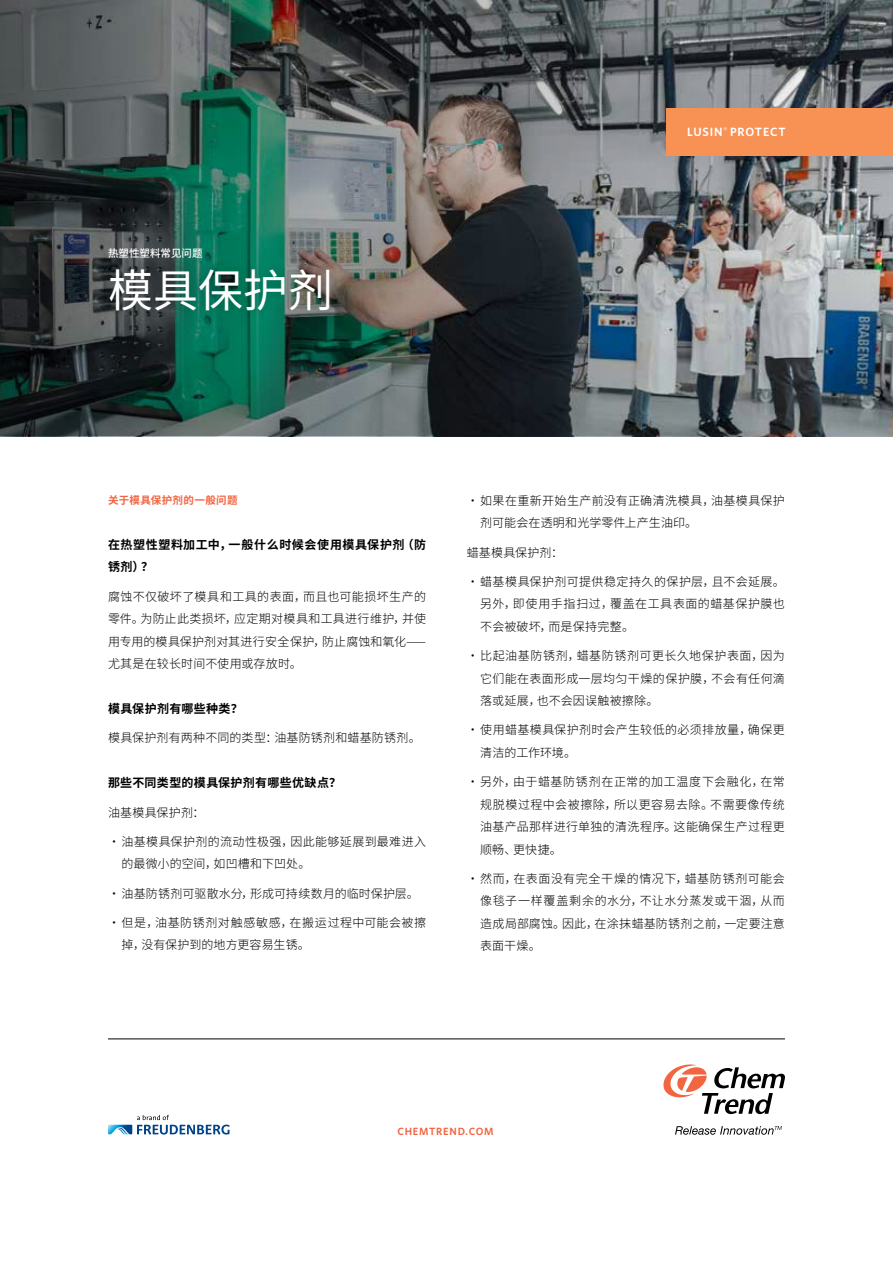
<style>
.page{position:relative;width:893px;height:1263px;background:#fff}
.page>*{position:absolute;margin:0;border:0;box-sizing:border-box;transform-origin:0 0}
.t1{font:45px "Source Han Sans SC";color:#fff}
.t2{font:300 12px/22.5px "Source Han Sans SC";letter-spacing:.025em;color:#000;text-align:justify}
.t3{font:700 12px/22.5px "Source Han Sans SC";letter-spacing:.035em;color:#000}
.t4{font:600 12px "Whitney";letter-spacing:.075em;color:#fff}
.t5{font:600 10.5px "Whitney";letter-spacing:.075em;color:#f26541}
.t6{font:700 10.5px "Source Han Sans SC";letter-spacing:.035em;color:#f26541}
.t7{font:500 10.5px "Source Han Sans SC";color:#fff}
</style>
<div class="page">
<img style="left:0;top:0;width:893px;height:436px">
<svg style="left:108px;top:1115px;width:122px;height:19px"></svg>
<svg style="left:675px;top:1126px;width:107px;height:9px"></svg>
<svg style="left:663px;top:1064px;width:122px;height:50px"></svg>
<hr style="left:108px;top:1039px;width:677px;height:1px;background:#000">
<div style="left:101px;top:260px;width:238px;height:59px;background:#000;opacity:.2"></div>
<div style="left:667px;top:109px;width:226px;height:47px;background:#f79154"></div>
<p class="t7" style="left:108px;top:247px;width:96px">热塑性塑料常见问题</p>
<h1 class="t1" style="left:108px;top:265px;width:226px">模具保护剂</h1>
<p class="t4" style="left:687px;top:124px;width:100px">LUSIN<sup>®</sup> PROTECT</p>
<p class="t6" style="left:108px;top:494px;width:131px">关于模具保护剂的一般问题</p>
<p class="t3" style="left:108px;top:533px;width:320px">在热塑性塑料加工中，一般什么时候会使用模具保护剂（防锈剂）？</p>
<p class="t2" style="left:108px;top:585px;width:320px">腐蚀不仅破坏了模具和工具的表面，而且也可能损坏生产的零件。为防止此类损坏，应定期对模具和工具进行维护，并使用专用的模具保护剂对其进行安全保护，防止腐蚀和氧化——尤其是在较长时间不使用或存放时。</p>
<p class="t3" style="left:108px;top:698px;width:136px">模具保护剂有哪些种类？</p>
<p class="t2" style="left:108px;top:727px;width:314px">模具保护剂有两种不同的类型：油基防锈剂和蜡基防锈剂。</p>
<p class="t3" style="left:108px;top:772px;width:235px">那些不同类型的模具保护剂有哪些优缺点？</p>
<p class="t2" style="left:108px;top:801px;width:98px">油基模具保护剂：</p>
<p class="t2" style="left:122px;top:830px;width:306px;text-indent:-14px">• 油基模具保护剂的流动性极强，因此能够延展到最难进入的最微小的空间，如凹槽和下凹处。</p>
<p class="t2" style="left:108px;top:882px;width:312px">• 油基防锈剂可驱散水分，形成可持续数月的临时保护层。</p>
<p class="t2" style="left:122px;top:911px;width:306px;text-indent:-14px">• 但是，油基防锈剂对触感敏感，在搬运过程中可能会被擦掉，没有保护到的地方更容易生锈。</p>
<p class="t2" style="left:480px;top:489px;width:306px;text-indent:-14px">• 如果在重新开始生产前没有正确清洗模具，油基模具保护剂可能会在透明和光学零件上产生油印。</p>
<p class="t2" style="left:467px;top:541px;width:98px">蜡基模具保护剂：</p>
<p class="t2" style="left:480px;top:570px;width:306px;text-indent:-14px">• 蜡基模具保护剂可提供稳定持久的保护层，且不会延展。另外，即使用手指扫过，覆盖在工具表面的蜡基保护膜也不会被破坏，而是保持完整。</p>
<p class="t2" style="left:480px;top:645px;width:306px;text-indent:-14px">• 比起油基防锈剂，蜡基防锈剂可更长久地保护表面，因为它们能在表面形成一层均匀干燥的保护膜，不会有任何滴落或延展，也不会因误触被擦除。</p>
<p class="t2" style="left:480px;top:719px;width:306px;text-indent:-14px">• 使用蜡基模具保护剂时会产生较低的必须排放量，确保更清洁的工作环境。</p>
<p class="t2" style="left:480px;top:771px;width:306px;text-indent:-14px">• 另外，由于蜡基防锈剂在正常的加工温度下会融化，在常规脱模过程中会被擦除，所以更容易去除。不需要像传统油基产品那样进行单独的清洗程序。这能确保生产过程更顺畅、更快捷。</p>
<p class="t2" style="left:480px;top:867px;width:306px;text-indent:-14px">• 然而，在表面没有完全干燥的情况下，蜡基防锈剂可能会像毯子一样覆盖剩余的水分，不让水分蒸发或干涸，从而造成局部腐蚀。因此，在涂抹蜡基防锈剂之前，一定要注意表面干燥。</p>
<p class="t5" style="left:397px;top:1124px;width:98px">CHEMTREND.COM</p>
</div>
